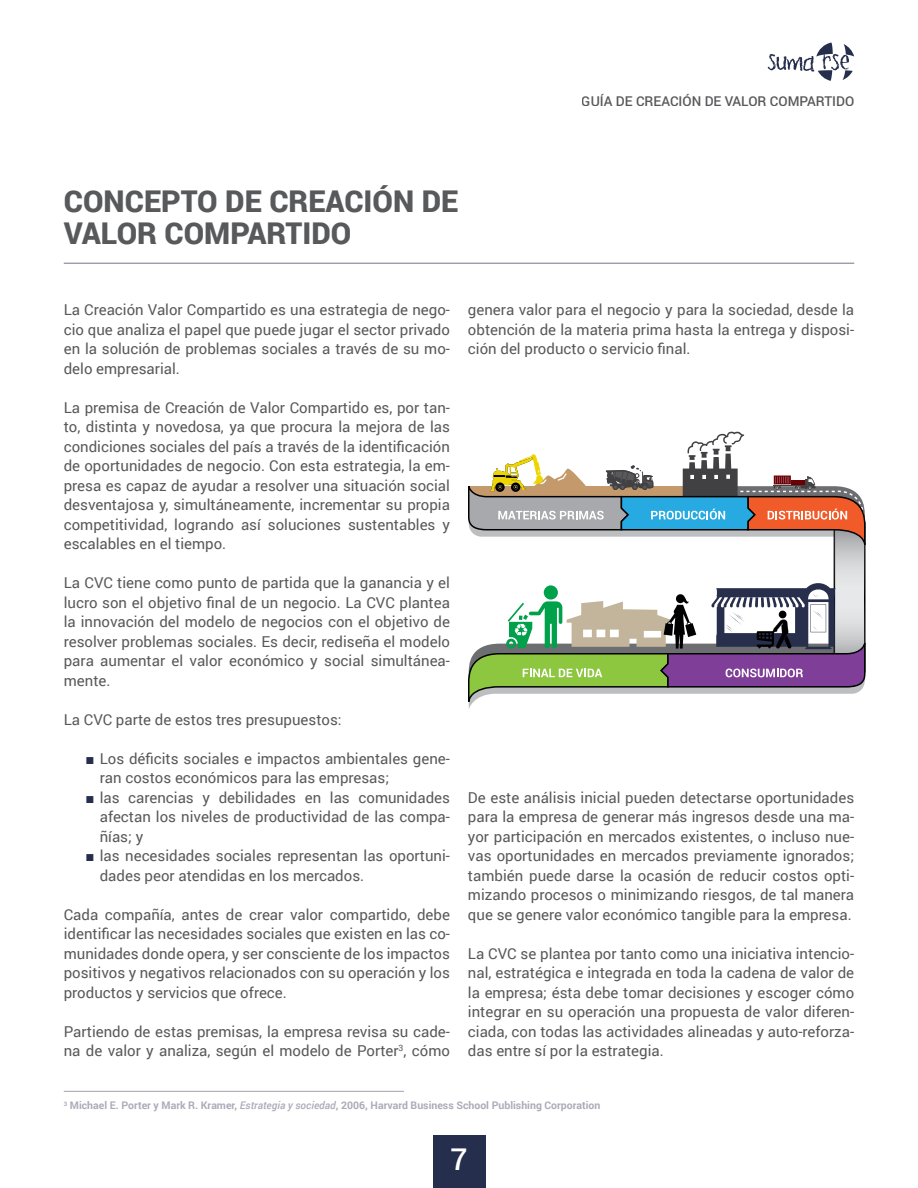
<style>
.page{position:relative;width:918px;height:1188px;background:#fff}
.page>*{position:absolute;margin:0;border:0;box-sizing:border-box;transform-origin:0 0}
.t1{font:900 30px/31.5px "Roboto";color:#58595b}
.t2{font:500 30px "Roboto";color:#fff}
.t3{font:15px/19.5px "Roboto";color:#58595b;text-align:justify}
.t4{font:500 13.5px "Roboto";color:#58595b}
.t5{font:700 10.5px "Roboto";color:#acabb9}
.s1{font-family:"Arial";color:#262e4d}
.s2{font-weight:500;font-style:italic}
</style>
<div class="page">
<hr style="left:64px;top:263px;width:790px;height:1px;background:#75738a">
<div style="left:433px;top:1135px;width:52px;height:53px;background:#262e4d"></div>
<svg style="left:768px;top:43px;width:86px;height:38px"></svg>
<hr style="left:64px;top:1091px;width:340px;height:1px;background:#acabb9">
<svg style="left:468px;top:431px;width:398px;height:278px"></svg>
<p class="t4" style="left:582px;top:91px;width:274px">GUÍA DE CREACIÓN DE VALOR COMPARTIDO</p>
<h1 class="t1" style="left:64px;top:185px;width:396px">CONCEPTO DE CREACIÓN DE<br>VALOR COMPARTIDO</h1>
<p class="t3" style="left:64px;top:300px;width:388px">La Creación Valor Compartido es una estrategia de nego&shy;cio que analiza el papel que puede jugar el sector privado en la solución de problemas sociales a través de su mo&shy;delo empresarial.</p>
<p class="t3" style="left:64px;top:397px;width:388px">La premisa de Creación de Valor Compartido es, por tan&shy;to, distinta y novedosa, ya que procura la mejora de las condiciones sociales del país a través de la identificación de oportunidades de negocio. Con esta estrategia, la em&shy;presa es capaz de ayudar a resolver una situación social desventajosa y, simultáneamente, incrementar su propia competitividad, logrando así soluciones sustentables y escalables en el tiempo.</p>
<p class="t3" style="left:64px;top:573px;width:388px">La CVC tiene como punto de partida que la ganancia y el lucro son el objetivo final de un negocio. La CVC plantea la innovación del modelo de negocios con el objetivo de resolver problemas sociales. Es decir, rediseña el modelo para aumentar el valor económico y social simultánea&shy;mente.</p>
<p class="t3" style="left:64px;top:709px;width:279px">La CVC parte de estos tres presupuestos:</p>
<p class="t3" style="left:100px;top:748px;width:352px;text-indent:-14px"><span class="s1">■</span> Los déficits sociales e impactos ambientales gene&shy;ran costos económicos para las empresas;</p>
<p class="t3" style="left:100px;top:787px;width:352px;text-indent:-14px"><span class="s1">■</span> las carencias y debilidades en las comunidades afectan los niveles de productividad de las compa&shy;ñías; y</p>
<p class="t3" style="left:100px;top:846px;width:352px;text-indent:-14px"><span class="s1">■</span> las necesidades sociales representan las oportuni&shy;dades peor atendidas en los mercados.</p>
<p class="t3" style="left:64px;top:904px;width:388px">Cada compañía, antes de crear valor compartido, debe identificar las necesidades sociales que existen en las co&shy;munidades donde opera, y ser consciente de los impactos positivos y negativos relacionados con su operación y los productos y servicios que ofrece.</p>
<p class="t3" style="left:64px;top:1021px;width:388px">Partiendo de estas premisas, la empresa revisa su cade&shy;na de valor y analiza, según el modelo de Porter<sup>3</sup>, cómo</p>
<p class="t3" style="left:468px;top:300px;width:388px">genera valor para el negocio y para la sociedad, desde la obtención de la materia prima hasta la entrega y disposi&shy;ción del producto o servicio final.</p>
<p class="t3" style="left:468px;top:787px;width:388px">De este análisis inicial pueden detectarse oportunidades para la empresa de generar más ingresos desde una ma&shy;yor participación en mercados existentes, o incluso nue&shy;vas oportunidades en mercados previamente ignorados; también puede darse la ocasión de reducir costos opti&shy;mizando procesos o minimizando riesgos, de tal manera que se genere valor económico tangible para la empresa.</p>
<p class="t3" style="left:468px;top:943px;width:388px">La CVC se plantea por tanto como una iniciativa intencio&shy;nal, estratégica e integrada en toda la cadena de valor de la empresa; ésta debe tomar decisiones y escoger cómo integrar en su operación una propuesta de valor diferen&shy;ciada, con todas las actividades alineadas y auto-reforza&shy;das entre sí por la estrategia.</p>
<p class="t5" style="left:64px;top:1098px;width:538px"><sup>3</sup> Michael E. Porter y Mark R. Kramer, <span class="s2">Estrategia y sociedad</span>, 2006, Harvard Business School Publishing Corporation</p>
<h1 class="t2" style="left:450px;top:1138px;width:19px">7</h1>
</div>
